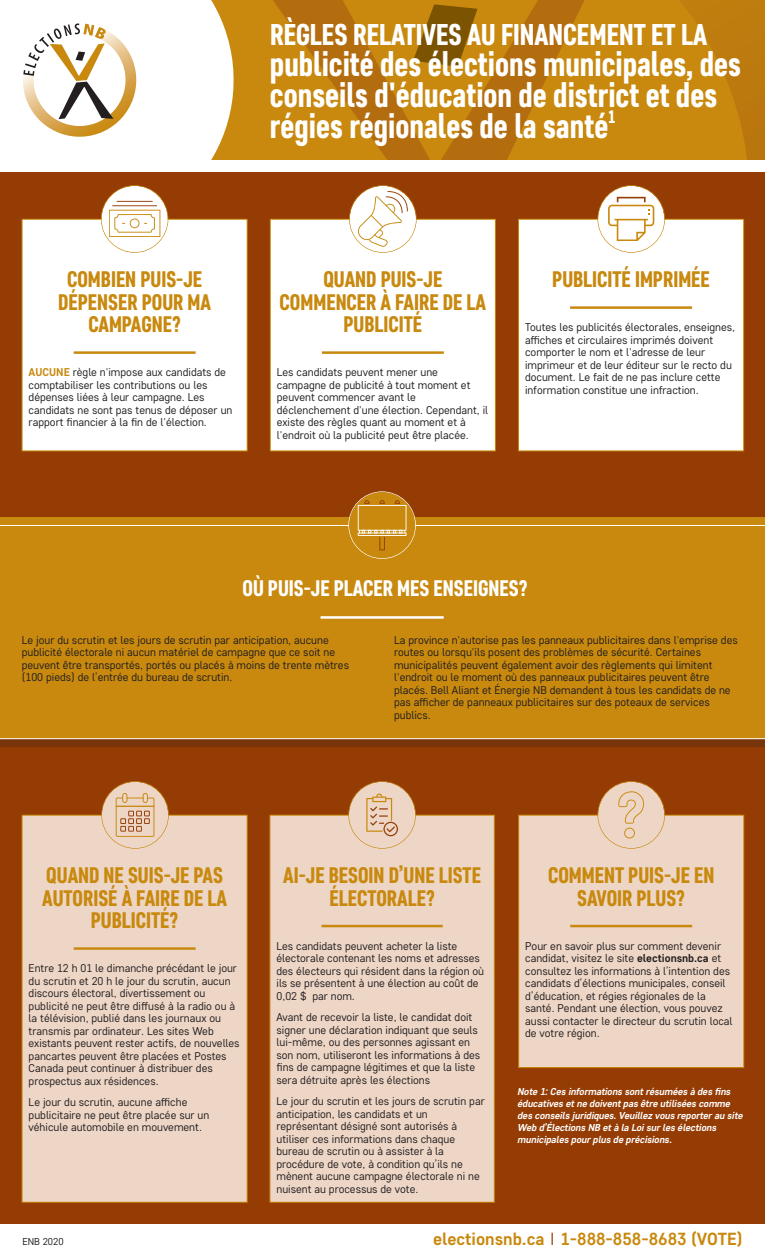
<style>
.page{position:relative;width:765px;height:1260px;background:#fff}
.page>*{position:absolute;margin:0;border:0;box-sizing:border-box;transform-origin:0 0}
.t1{font:800 35px/31px "Core Sans D67 Cn";color:#fff}
.t2{font:800 30px "Core Sans D67 Cn";color:#fff}
.t3{font:800 22.5px/22.5px "Core Sans D67 Cn";color:#c8890e;text-align:center}
.t4{font:800 22.5px "Core Sans D67 Cn";color:#fff}
.t5{font:700 17.5px "Core Sans D55";color:#c8890e}
.t6{font:11.25px/12.5px "Core Sans D35";color:#231f20}
.t7{font:italic 700 10px/12px "Core Sans D55";letter-spacing:-.015em;color:#fff}
.t8{font:10px "Core Sans D35";color:#231f20}
.s1{font-family:"Core Sans D55";font-weight:700;color:#c8890e}
.s2{font-family:"Core Sans D55";font-weight:700}
.s3{font-family:"Core Sans D37 Cn";font-weight:400;color:#953c05}
</style>
<div class="page">
<div style="left:0;top:0;width:765px;height:1224px;background:#953c05"></div>
<div style="left:0;top:0;width:765px;height:172px;background:#c8890e"></div>
<svg style="left:671px;top:0;width:94px;height:161px"></svg>
<svg style="left:266px;top:0;width:323px;height:161px"></svg>
<svg style="left:0;top:0;width:243px;height:161px;fill:#fff"></svg>
<svg style="left:16px;top:0;width:194px;height:161px;background:#f4efe6"></svg>
<div style="left:0;top:161px;width:765px;height:11px;background:#fff"></div>
<div style="left:0;top:517px;width:765px;height:222px;background:#c8890e"></div>
<div style="left:0;top:739px;width:765px;height:8px;background:#78340b"></div>
<div style="left:22px;top:220px;width:225px;height:231px;background:#fff"></div>
<div style="left:22px;top:219px;width:226px;height:232px;border:1px solid #c8890e"></div>
<hr style="left:74px;top:351px;width:122px;height:3px;background:#c8890e">
<div style="left:22px;top:816px;width:225px;height:386px;background:#edd6c6"></div>
<div style="left:22px;top:815px;width:226px;height:388px;border:1px solid #c8890e"></div>
<hr style="left:74px;top:947px;width:122px;height:3px;background:#c8890e">
<div style="left:519px;top:816px;width:224px;height:251px;background:#edd6c6"></div>
<div style="left:518px;top:815px;width:226px;height:253px;border:1px solid #c8890e"></div>
<hr style="left:570px;top:925px;width:122px;height:2px;background:#c8890e">
<div style="left:270px;top:816px;width:224px;height:386px;background:#edd6c6"></div>
<div style="left:270px;top:815px;width:225px;height:388px;border:1px solid #c8890e"></div>
<hr style="left:322px;top:925px;width:121px;height:2px;background:#c8890e">
<div style="left:271px;top:220px;width:224px;height:231px;background:#fff"></div>
<div style="left:270px;top:219px;width:226px;height:232px;border:1px solid #c8890e"></div>
<hr style="left:322px;top:351px;width:122px;height:3px;background:#c8890e">
<div style="left:519px;top:220px;width:224px;height:231px;background:#fff"></div>
<div style="left:518px;top:219px;width:226px;height:232px;border:1px solid #c8890e"></div>
<hr style="left:570px;top:306px;width:122px;height:3px;background:#c8890e">
<div style="left:101px;top:186px;width:67px;height:66px;background:#fff;border-radius:50%"></div>
<hr style="left:112px;top:205px;width:45px;height:1px;background:#953c05">
<hr style="left:117px;top:201px;width:36px;height:1px;background:#953c05">
<svg style="left:109px;top:210px;width:51px;height:27px"></svg>
<div style="left:101px;top:185px;width:67px;height:68px;border:1px solid #c8890e;border-radius:50%"></div>
<div style="left:102px;top:782px;width:66px;height:66px;background:#edd6c6;border-radius:50%"></div>
<svg style="left:116px;top:793px;width:38px;height:44px"></svg>
<div style="left:101px;top:781px;width:68px;height:68px;border:1px solid #c8890e;border-radius:50%"></div>
<div style="left:349px;top:782px;width:66px;height:66px;background:#edd6c6;border-radius:50%"></div>
<svg style="left:366px;top:794px;width:32px;height:42px"></svg>
<div style="left:348px;top:781px;width:68px;height:68px;border:1px solid #c8890e;border-radius:50%"></div>
<div style="left:598px;top:782px;width:66px;height:66px;background:#edd6c6;border-radius:50%"></div>
<svg style="left:618px;top:791px;width:26px;height:48px"></svg>
<div style="left:598px;top:781px;width:67px;height:68px;border:1px solid #c8890e;border-radius:50%"></div>
<div style="left:350px;top:186px;width:66px;height:66px;background:#fff;border-radius:50%"></div>
<svg style="left:358px;top:191px;width:50px;height:56px"></svg>
<div style="left:349px;top:185px;width:68px;height:68px;border:1px solid #c8890e;border-radius:50%"></div>
<div style="left:598px;top:186px;width:66px;height:66px;background:#fff;border-radius:50%"></div>
<svg style="left:608px;top:197px;width:46px;height:44px"></svg>
<div style="left:598px;top:185px;width:67px;height:68px;border:1px solid #c8890e;border-radius:50%"></div>
<svg style="left:0;top:525px;width:765px;height:214px"></svg>
<div style="left:349px;top:492px;width:66px;height:66px;background:#c8890e;border-radius:50%"></div>
<svg style="left:358px;top:500px;width:49px;height:50px"></svg>
<div style="left:348px;top:491px;width:68px;height:68px;border:1px solid #fff;border-radius:50%"></div>
<hr style="left:321px;top:616px;width:123px;height:3px;background:#fff">
<p class="t2" style="left:270px;top:24px;width:439px">RÈGLES RELATIVES AU FINANCEMENT ET LA</p>
<p class="t1" style="left:270px;top:52px;width:473px">publicité des élections municipales, des conseils d'éducation de district et des régies régionales de la santé<sup>1</sup></p>
<p class="t3" style="left:58px;top:271px;width:155px">COMBIEN PUIS-JE<br>DÉPENSER POUR MA<br>CAMPAGNE?</p>
<p class="t6" style="left:29px;top:367px;width:205px"><span class="s1">AUCUNE</span> règle n'impose aux candidats de comptabiliser les contributions ou les dépenses liées à leur campagne. Les candidats ne sont pas tenus de déposer un rapport financier à la fin de l'élection.</p>
<p class="t3" style="left:280px;top:271px;width:208px">QUAND PUIS-JE<br>COMMENCER À FAIRE DE LA<br>PUBLICITÉ</p>
<p class="t6" style="left:277px;top:367px;width:213px">Les candidats peuvent mener une campagne de publicité à tout moment et peuvent commencer avant le déclenchement d'une élection. Cependant, il existe des règles quant au moment et à l'endroit où la publicité peut être placée.</p>
<p class="t3" style="left:552px;top:271px;width:159px">PUBLICITÉ IMPRIMÉE</p>
<p class="t6" style="left:525px;top:322px;width:212px">Toutes les publicités électorales, enseignes, affiches et circulaires imprimés doivent comporter le nom et l'adresse de leur imprimeur et de leur éditeur sur le recto du document. Le fait de ne pas inclure cette information constitue une infraction.</p>
<p class="t4" style="left:243px;top:580px;width:287px">OÙ PUIS-JE PLACER MES ENSEIGNES?</p>
<p class="t6" style="left:22px;top:635px;width:329px">Le jour du scrutin et les jours de scrutin par anticipation, aucune publicité électorale ni aucun matériel de campagne que ce soit ne peuvent être transportés, portés ou placés à moins de trente mètres (100 pieds) de l’entrée du bureau de scrutin.</p>
<p class="t6" style="left:394px;top:635px;width:345px">La province n'autorise pas les panneaux publicitaires dans l'emprise des routes ou lorsqu'ils posent des problèmes de sécurité. Certaines municipalités peuvent également avoir des règlements qui limitent l'endroit ou le moment où des panneaux publicitaires peuvent être placés. Bell Aliant et Énergie NB demandent à tous les candidats de ne pas afficher de panneaux publicitaires sur des poteaux de services publics.</p>
<p class="t3" style="left:42px;top:867px;width:186px">QUAND NE SUIS-JE PAS<br>AUTORISÉ À FAIRE DE LA<br>PUBLICITÉ?</p>
<p class="t6" style="left:29px;top:963px;width:212px">Entre 12 h 01 le dimanche précédant le jour du scrutin et 20 h le jour du scrutin, aucun discours électoral, divertissement ou publicité ne peut être diffusé à la radio ou à la télévision, publié dans les journaux ou transmis par ordinateur. Les sites Web existants peuvent rester actifs, de nouvelles pancartes peuvent être placées et Postes Canada peut continuer à distribuer des prospectus aux résidences.</p>
<p class="t6" style="left:29px;top:1097px;width:182px">Le jour du scrutin, aucune affiche publicitaire ne peut être placée sur un véhicule automobile en mouvement.</p>
<p class="t3" style="left:283px;top:867px;width:199px">AI-JE BESOIN D’UNE LISTE<br>ÉLECTORALE?</p>
<p class="t6" style="left:277px;top:941px;width:209px">Les candidats peuvent acheter la liste électorale contenant les noms et adresses des électeurs qui résident dans la région où ils se présentent à une élection au coût de 0,02 $ par nom.</p>
<p class="t6" style="left:277px;top:1012px;width:205px">Avant de recevoir la liste, le candidat doit signer une déclaration indiquant que seuls lui-même, ou des personnes agissant en son nom, utiliseront les informations à des fins de campagne légitimes et que la liste sera détruite après les élections</p>
<p class="t6" style="left:277px;top:1096px;width:210px">Le jour du scrutin et les jours de scrutin par anticipation, les candidats et un représentant désigné sont autorisés à utiliser ces informations dans chaque bureau de scrutin ou à assister à la procédure de vote, à condition qu’ils ne mènent aucune campagne électorale ni ne nuisent au processus de vote.</p>
<p class="t3" style="left:548px;top:867px;width:168px">COMMENT PUIS-JE EN<br>SAVOIR PLUS?</p>
<p class="t6" style="left:525px;top:941px;width:209px">Pour en savoir plus sur comment devenir candidat, visitez le site <span class="s2">electionsnb.ca</span> et consultez les informations à l’intention des candidats d’élections municipales, conseil d’éducation, et régies régionales de la santé. Pendant une élection, vous pouvez aussi contacter le directeur du scrutin local de votre région.</p>
<p class="t7" style="left:518px;top:1085px;width:227px">Note 1: Ces informations sont résumées à des fins éducatives et ne doivent pas être utilisées comme des conseils juridiques. Veuillez vous reporter au site Web d’Élections NB et à la Loi sur les élections municipales pour plus de précisions.</p>
<p class="t8" style="left:22px;top:1238px;width:43px">ENB 2020</p>
<p class="t5" style="left:433px;top:1229px;width:311px">electionsnb.ca <span class="s3">I</span> 1-888-858-8683 (VOTE)</p>
</div>
